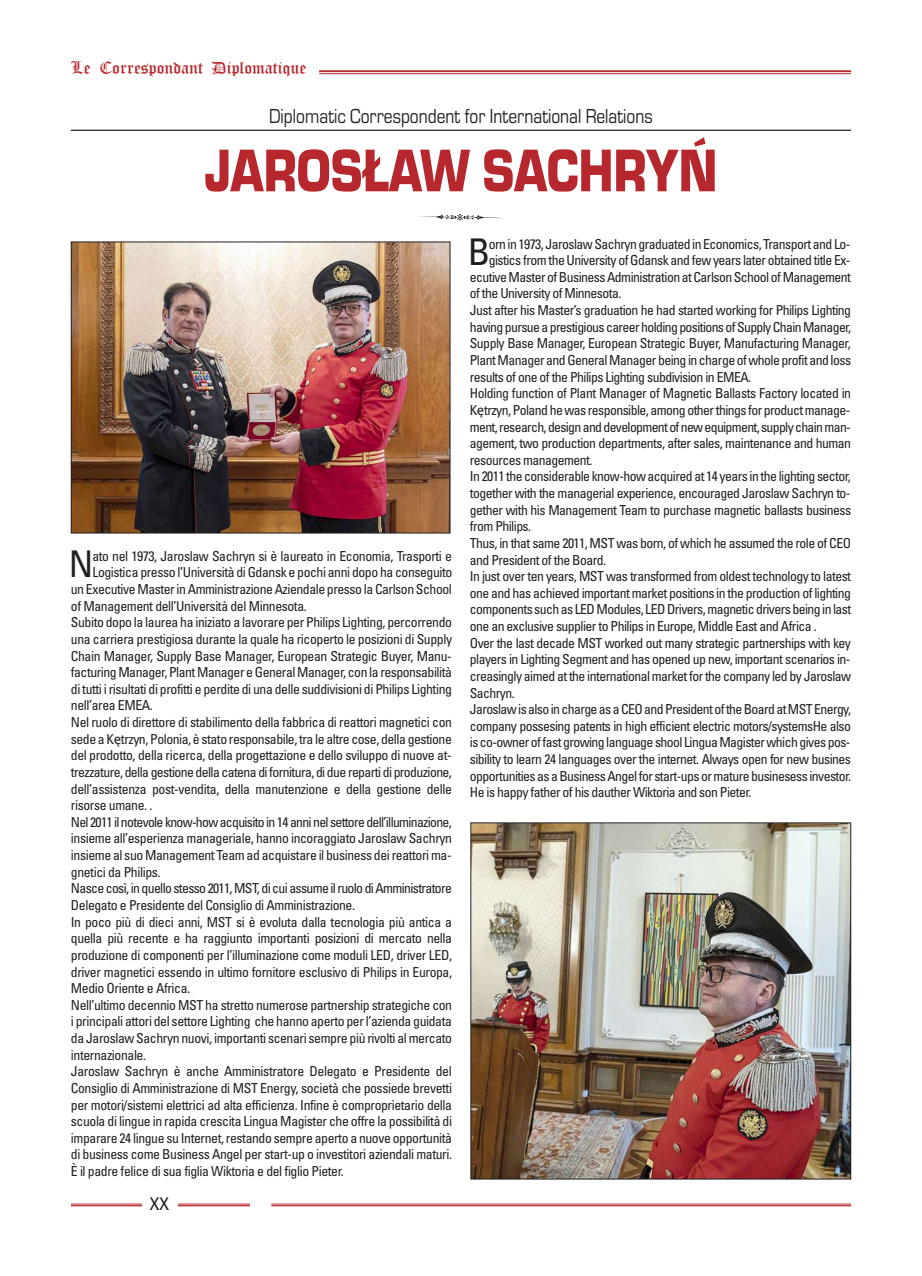
<style>
.page{position:relative;width:922px;height:1276px;background:#fff}
.page>*{position:absolute;margin:0;border:0;box-sizing:border-box;transform-origin:0 0}
.t1{font:62.5px "Eurostile T Blac";color:#b7282e;scale:.8 1}
.t2{font:condensed 36.75px "Univers";color:#231f20}
.t3{font:21px "Eurostile T";color:#231f20;scale:.83 1}
.t4{font:17.5px "Old English Text";color:#b7282e}
.t5{font:condensed 17.5px "Univers";color:#231f20}
.t6{font:condensed 13.75px "Univers";letter-spacing:-.035em;color:#231f20}
.s1{font-family:"Lucida Grande";font-stretch:normal}
</style>
<div class="page">
<hr style="left:71px;top:130px;width:779px;height:1px;background:#231f20">
<img style="left:73px;top:244px;width:375px;height:287px">
<div style="left:71px;top:242px;width:379px;height:291px;border:1px solid #231f20"></div>
<img style="left:472px;top:824px;width:376px;height:353px">
<div style="left:470px;top:822px;width:380px;height:357px;border:1px solid #231f20"></div>
<hr style="left:319px;top:70px;width:531px;height:2px;background:#b7282e">
<hr style="left:319px;top:73px;width:531px;height:1px;background:#b7282e">
<hr style="left:71px;top:1203px;width:179px;height:1px;background:#b7282e">
<hr style="left:71px;top:1205px;width:179px;height:1px;background:#b7282e">
<hr style="left:271px;top:1203px;width:579px;height:1px;background:#b7282e">
<hr style="left:271px;top:1205px;width:579px;height:1px;background:#b7282e">
<div style="left:142px;top:1196px;width:35px;height:18px;background:#fff"></div>
<p class="t4" style="left:71px;top:58px;width:237px">Le Correspondant Diplomatique</p>
<h3 class="t3" style="left:269px;top:103px;width:463px">Diplomatic Correspondent for International Relations</h3>
<h1 class="t1" style="left:204px;top:133px;width:642px">JAROSŁAW SACHRYŃ</h1>
<h2 class="t2" style="left:69px;top:551px;width:26px">N</h2>
<p class="t6" style="left:92px;top:551px;width:361px">ato nel 1973, Jaroslaw Sachryn si è laureato in Economia, Trasporti e</p>
<p class="t6" style="left:92px;top:567px;width:361px">Logistica presso l’Università di Gdansk e pochi anni dopo ha conseguito</p>
<p class="t6" style="left:71px;top:584px;width:382px">un Executive Master in Amministrazione Aziendale presso la Carlson School</p>
<p class="t6" style="left:71px;top:601px;width:237px">of Management dell’Università del Minnesota.</p>
<p class="t6" style="left:71px;top:617px;width:382px">Subito dopo la laurea ha iniziato a lavorare per Philips Lighting, percorrendo</p>
<p class="t6" style="left:71px;top:634px;width:382px">una carriera prestigiosa durante la quale ha ricoperto le posizioni di Supply</p>
<p class="t6" style="left:71px;top:650px;width:382px">Chain Manager, Supply Base Manager, European Strategic Buyer, Manu-</p>
<p class="t6" style="left:71px;top:667px;width:382px">facturing Manager, Plant Manager e General Manager, con la responsabilità</p>
<p class="t6" style="left:71px;top:684px;width:382px">di tutti i risultati di profitti e perdite di una delle suddivisioni di Philips Lighting</p>
<p class="t6" style="left:71px;top:700px;width:84px">nell’area EMEA.</p>
<p class="t6" style="left:71px;top:717px;width:382px">Nel ruolo di direttore di stabilimento della fabbrica di reattori magnetici con</p>
<p class="t6" style="left:71px;top:734px;width:382px">sede a K<span class="s1">ę</span>trzyn, Polonia, è stato responsabile, tra le altre cose, della gestione</p>
<p class="t6" style="left:71px;top:750px;width:382px">del prodotto, della ricerca, della progettazione e dello sviluppo di nuove at-</p>
<p class="t6" style="left:71px;top:767px;width:382px">trezzature, della gestione della catena di fornitura, di due reparti di produzione,</p>
<p class="t6" style="left:71px;top:783px;width:382px">dell’assistenza post-vendita, della manutenzione e della gestione delle</p>
<p class="t6" style="left:71px;top:800px;width:83px">risorse umane. .</p>
<p class="t6" style="left:71px;top:817px;width:382px">Nel 2011 il notevole know-how acquisito in 14 anni nel settore dell’illuminazione,</p>
<p class="t6" style="left:71px;top:833px;width:382px">insieme all’esperienza manageriale, hanno incoraggiato Jaroslaw Sachryn</p>
<p class="t6" style="left:71px;top:850px;width:382px">insieme al suo Management Team ad acquistare il business dei reattori ma-</p>
<p class="t6" style="left:71px;top:867px;width:91px">gnetici da Philips.</p>
<p class="t6" style="left:71px;top:883px;width:382px">Nasce così, in quello stesso 2011, MST, di cui assume il ruolo di Amministratore</p>
<p class="t6" style="left:71px;top:900px;width:285px">Delegato e Presidente del Consiglio di Amministrazione.</p>
<p class="t6" style="left:71px;top:916px;width:382px">In poco più di dieci anni, MST si è evoluta dalla tecnologia più antica a</p>
<p class="t6" style="left:71px;top:933px;width:382px">quella più recente e ha raggiunto importanti posizioni di mercato nella</p>
<p class="t6" style="left:71px;top:950px;width:382px">produzione di componenti per l’illuminazione come moduli LED, driver LED,</p>
<p class="t6" style="left:71px;top:966px;width:382px">driver magnetici essendo in ultimo fornitore esclusivo di Philips in Europa,</p>
<p class="t6" style="left:71px;top:983px;width:121px">Medio Oriente e Africa.</p>
<p class="t6" style="left:71px;top:1000px;width:382px">Nell’ultimo decennio MST ha stretto numerose partnership strategiche con</p>
<p class="t6" style="left:71px;top:1016px;width:382px">i principali attori del settore Lighting che hanno aperto per l’azienda guidata</p>
<p class="t6" style="left:71px;top:1033px;width:382px">da Jaroslaw Sachryn nuovi, importanti scenari sempre più rivolti al mercato</p>
<p class="t6" style="left:71px;top:1049px;width:77px">internazionale.</p>
<p class="t6" style="left:71px;top:1066px;width:382px">Jaroslaw Sachryn è anche Amministratore Delegato e Presidente del</p>
<p class="t6" style="left:71px;top:1083px;width:382px">Consiglio di Amministrazione di MST Energy, società che possiede brevetti</p>
<p class="t6" style="left:71px;top:1099px;width:382px">per motori/sistemi elettrici ad alta efficienza. Infine è comproprietario della</p>
<p class="t6" style="left:71px;top:1116px;width:382px">scuola di lingue in rapida crescita Lingua Magister che offre la possibilità di</p>
<p class="t6" style="left:71px;top:1133px;width:382px">imparare 24 lingue su Internet, restando sempre aperto a nuove opportunità</p>
<p class="t6" style="left:71px;top:1149px;width:382px">di business come Business Angel per start-up o investitori aziendali maturi.</p>
<p class="t6" style="left:71px;top:1166px;width:274px">È il padre felice di sua figlia Wiktoria e del figlio Pieter.</p>
<p class="t5" style="left:150px;top:1196px;width:21px">XX</p>
<h2 class="t2" style="left:467px;top:239px;width:24px">B</h2>
<p class="t6" style="left:488px;top:239px;width:363px">orn in 1973, Jaroslaw Sachryn graduated in Economics, Transport and Lo-</p>
<p class="t6" style="left:488px;top:255px;width:363px">gistics from the University of Gdansk and few years later obtained title Ex-</p>
<p class="t6" style="left:469px;top:272px;width:382px">ecutive Master of Business Administration at Carlson School of Management</p>
<p class="t6" style="left:469px;top:288px;width:153px">of the University of Minnesota.</p>
<p class="t6" style="left:469px;top:305px;width:382px">Just after his Master’s graduation he had started working for Philips Lighting</p>
<p class="t6" style="left:469px;top:322px;width:383px">having pursue a prestigious career holding positions of Supply Chain Manager,</p>
<p class="t6" style="left:469px;top:338px;width:382px">Supply Base Manager, European Strategic Buyer, Manufacturing Manager,</p>
<p class="t6" style="left:469px;top:355px;width:382px">Plant Manager and General Manager being in charge of whole profit and loss</p>
<p class="t6" style="left:469px;top:372px;width:283px">results of one of the Philips Lighting subdivision in EMEA.</p>
<p class="t6" style="left:469px;top:388px;width:383px">Holding function of Plant Manager of Magnetic Ballasts Factory located in</p>
<p class="t6" style="left:469px;top:405px;width:382px">K<span class="s1">ę</span>trzyn, Poland he was responsible, among other things for product manage-</p>
<p class="t6" style="left:469px;top:421px;width:382px">ment, research, design and development of new equipment, supply chain man-</p>
<p class="t6" style="left:469px;top:438px;width:382px">agement, two production departments, after sales, maintenance and human</p>
<p class="t6" style="left:469px;top:455px;width:124px">resources management.</p>
<p class="t6" style="left:469px;top:471px;width:382px">In 2011 the considerable know-how acquired at 14 years in the lighting sector,</p>
<p class="t6" style="left:469px;top:488px;width:382px">together with the managerial experience, encouraged Jaroslaw Sachryn to-</p>
<p class="t6" style="left:469px;top:505px;width:382px">gether with his Management Team to purchase magnetic ballasts business</p>
<p class="t6" style="left:469px;top:521px;width:63px">from Philips.</p>
<p class="t6" style="left:469px;top:538px;width:382px">Thus, in that same 2011, MST was born, of which he assumed the role of CEO</p>
<p class="t6" style="left:469px;top:554px;width:138px">and President of the Board.</p>
<p class="t6" style="left:469px;top:571px;width:382px">In just over ten years, MST was transformed from oldest technology to latest</p>
<p class="t6" style="left:469px;top:588px;width:382px">one and has achieved important market positions in the production of lighting</p>
<p class="t6" style="left:469px;top:604px;width:383px">components such as LED Modules, LED Drivers, magnetic drivers being in last</p>
<p class="t6" style="left:469px;top:621px;width:348px">one an exclusive supplier to Philips in Europe, Middle East and Africa .</p>
<p class="t6" style="left:469px;top:638px;width:382px">Over the last decade MST worked out many strategic partnerships with key</p>
<p class="t6" style="left:469px;top:654px;width:382px">players in Lighting Segment and has opened up new, important scenarios in-</p>
<p class="t6" style="left:469px;top:671px;width:382px">creasingly aimed at the international market for the company led by Jaroslaw</p>
<p class="t6" style="left:469px;top:687px;width:47px">Sachryn.</p>
<p class="t6" style="left:469px;top:704px;width:383px">Jaroslaw is also in charge as a CEO and President of the Board at MST Energy,</p>
<p class="t6" style="left:469px;top:721px;width:382px">company possesing patents in high efficient electric motors/systemsHe also</p>
<p class="t6" style="left:469px;top:737px;width:382px">is co-owner of fast growing language shool Lingua Magister which gives pos-</p>
<p class="t6" style="left:469px;top:754px;width:382px">sibility to learn 24 languages over the internet. Always open for new busines</p>
<p class="t6" style="left:469px;top:771px;width:383px">opportunities as a Business Angel for start-ups or mature businesess investor.</p>
<p class="t6" style="left:469px;top:787px;width:283px">He is happy father of his dauther Wiktoria and son Pieter.</p>
</div>
